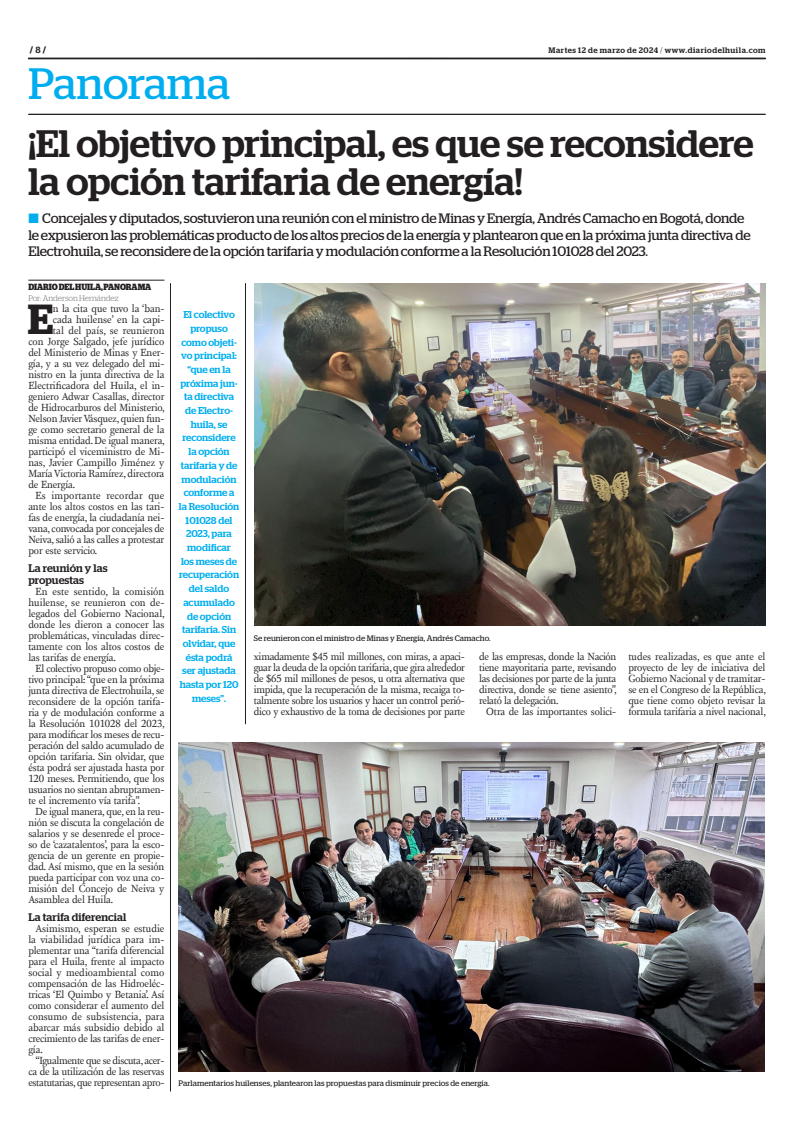
<style>
.page{position:relative;width:801px;height:1134px;background:#fff}
.page>*{position:absolute;margin:0;border:0;box-sizing:border-box;transform-origin:0 0}
.t1{font:43.9px "Stag";letter-spacing:-.005em;color:#00aeef}
.TEXTO_UNO{font:600 42px "Stag";color:#231f20}
.TITULO{font:500 38.2px/38.2px "Stag";color:#231f20}
.SUMARIO{font:13.7px/16.5px "Stag";letter-spacing:-.01em;color:#231f20}
.INTERTITULO{font:500 11px/12px "Stag";letter-spacing:.01em;color:#231f20}
.TEXTO{font:10.6px/11px "New Fournier BP";letter-spacing:-.02em;color:#231f20;text-align:justify}
.TEXTO_UNO-2{font:10.6px "New Fournier BP";letter-spacing:-.01em;color:#231f20}
.DESTACADO_AZUL{font:500 10px/13.7px "Stag";color:#00aeef;text-align:center}
.CREDITO_1{font:700 9px "Stag";letter-spacing:-.005em;color:#231f20;scale:.9 1}
.CREDITO_1-2{font:700 9px "Stag";letter-spacing:-.005em;color:#231f20}
.PIE_DE_FOTO{font:8px "Stag";letter-spacing:.01em;color:#231f20}
.t2{font:500 8px "Stag";letter-spacing:.065em;color:#231f20}
.CREDITO_2{font:300 8px "Stag";letter-spacing:-.005em;color:#6c6d70}
.s1{font-weight:500}
.s2{font-weight:300}
.s3{color:#00aeef}
</style>
<div class="page">
<svg style="left:28px;top:58px;width:737px;height:1px"></svg>
<hr style="left:28px;top:114px;width:737px;height:1px;background:#231f20">
<img style="left:255px;top:283px;width:510px;height:342px">
<img style="left:179px;top:742px;width:585px;height:329px">
<hr style="left:28px;top:280px;width:136px;height:1px;background:#231f20">
<hr style="left:170px;top:283px;width:1px;height:808px;background:#231f20">
<hr style="left:245px;top:283px;width:1px;height:441px;background:#231f20">
<p class="CREDITO_1-2" style="left:30px;top:45px;width:18px">/ <span class="s1">8</span> /</p>
<p class="t2" style="left:548px;top:45px;width:218px">Martes 12 de marzo de 2024 <span class="s2">/</span> www.diariodelhuila.com</p>
<p class="t1" style="left:28px;top:58px;width:203px">Panorama</p>
<p class="TITULO" style="left:28px;top:124px;width:727px">¡El objetivo principal, es que se reconsidere la opción tarifaria de energía!</p>
<p class="SUMARIO" style="left:28px;top:210px;width:724px"><span class="s3">■</span> Concejales y diputados, sostuvieron una reunión con el ministro de Minas y Energía, Andrés Camacho en Bogotá, donde le expusieron las problemáticas producto de los altos precios de la energía y plantearon que en la próxima junta directiva de<br>Electrohuila, se reconsidere de la opción tarifaria y modulación conforme a la Resolución 101028 del 2023.</p>
<p class="CREDITO_1" style="left:28px;top:282px;width:138px">DIARIO DEL HUILA, PANORAMA</p>
<p class="CREDITO_2" style="left:28px;top:294px;width:92px">Por: Anderson Hernández</p>
<p class="TEXTO_UNO" style="left:28px;top:295px;width:27px">E</p>
<p class="TEXTO_UNO-2" style="left:53px;top:302px;width:113px">n la cita que tuvo la ‘ban-</p>
<p class="DESTACADO_AZUL" style="left:179px;top:308px;width:62px">El colectivo propuso como objeti&shy;vo principal: “que en la próxima jun&shy;ta directiva de Electro&shy;huila, se reconsidere la opción tarifaria y de modulación conforme a la Resolución<br>101028 del<br>2023, para modificar<br>los meses de recuperación del saldo acumulado de opción tarifaria. Sin olvidar, que ésta podrá ser ajustada hasta por 120 meses”.</p>
<p class="TEXTO_UNO-2" style="left:53px;top:313px;width:113px">cada huilense’ en la capi-</p>
<p class="TEXTO_UNO-2" style="left:53px;top:324px;width:113px">tal del país, se reunieron</p>
<p class="TEXTO_UNO-2" style="left:28px;top:335px;width:138px">con Jorge Salgado, jefe jurídico</p>
<p class="TEXTO_UNO-2" style="left:28px;top:346px;width:138px">del Ministerio de Minas y Ener-</p>
<p class="TEXTO_UNO-2" style="left:28px;top:357px;width:138px">gía, y a su vez delegado del mi-</p>
<p class="TEXTO_UNO-2" style="left:28px;top:368px;width:138px">nistro en la junta directiva de la</p>
<p class="TEXTO_UNO-2" style="left:28px;top:379px;width:138px">Electrificadora del Huila, el in-</p>
<p class="TEXTO_UNO-2" style="left:28px;top:390px;width:138px">geniero Adwar Casallas, director</p>
<p class="TEXTO_UNO-2" style="left:28px;top:401px;width:138px">de Hidrocarburos del Ministerio,</p>
<p class="TEXTO_UNO-2" style="left:28px;top:412px;width:138px">Nelson Javier Vásquez, quien fun-</p>
<p class="TEXTO_UNO-2" style="left:28px;top:423px;width:138px">ge como secretario general de la</p>
<p class="TEXTO_UNO-2" style="left:28px;top:434px;width:138px">misma entidad. De igual manera,</p>
<p class="TEXTO_UNO-2" style="left:28px;top:445px;width:138px">participó el viceministro de Mi-</p>
<p class="TEXTO_UNO-2" style="left:28px;top:456px;width:138px">nas, Javier Campillo Jiménez y</p>
<p class="TEXTO_UNO-2" style="left:28px;top:467px;width:137px">María Victoria Ramírez, directora</p>
<p class="TEXTO_UNO-2" style="left:28px;top:478px;width:48px">de Energía.</p>
<p class="TEXTO" style="left:28px;top:490px;width:138px;text-indent:7px">Es importante recordar que ante los altos costos en las tari&shy;fas de energía, la ciudadanía nei&shy;vana, convocada por concejales de Neiva, salió a las calles a protestar por este servicio.</p>
<p class="INTERTITULO" style="left:28px;top:562px;width:81px">La reunión y las propuestas</p>
<p class="TEXTO" style="left:28px;top:586px;width:138px;text-indent:7px">En este sentido, la comisión huilense, se reunieron con de&shy;legados del Gobierno Nacional, donde les dieron a conocer las problemáticas, vinculadas direc&shy;tamente con los altos costos de las tarifas de energía.</p>
<p class="TEXTO" style="left:28px;top:663px;width:138px;text-indent:7px">El colectivo propuso como obje&shy;tivo principal: “que en la próxima junta directiva de Electrohuila, se reconsidere de la opción tarifa&shy;ria y de modulación conforme a la Resolución 101028 del 2023, para modificar los meses de recu&shy;peración del saldo acumulado de opción tarifaria. Sin olvidar, que ésta podrá ser ajustada hasta por 120 meses. Permitiendo, que los usuarios no sientan abruptamen&shy;te el incremento vía tarifa”.</p>
<p class="TEXTO" style="left:28px;top:806px;width:138px;text-indent:7px">De igual manera, que, en la reu&shy;nión se discuta la congelación de salarios y se desenrede el proce&shy;so de ‘cazatalentos’, para la esco&shy;gencia de un gerente en propie&shy;dad. Así mismo, que en la sesión pueda participar con voz una co&shy;misión del Concejo de Neiva y Asamblea del Huila.</p>
<p class="INTERTITULO" style="left:28px;top:911px;width:99px">La tarifa diferencial</p>
<p class="TEXTO" style="left:28px;top:923px;width:138px;text-indent:7px">Asimismo, esperan se estudie la viabilidad jurídica para im&shy;plementar una “tarifa diferencial para el Huila, frente al impacto social y medioambiental como compensación de las Hidroeléc&shy;tricas ‘El Quimbo y Betania’. Así como considerar el aumento del consumo de subsistencia, para abarcar más subsidio debido al crecimiento de las tarifas de ener&shy;gía.</p>
<p class="TEXTO" style="left:28px;top:1055px;width:138px;text-indent:7px">“Igualmente que se discuta, acer&shy;ca de la utilización de las reservas estatutarias, que representan apro-</p>
<p class="PIE_DE_FOTO" style="left:254px;top:633px;width:238px">Se reunieron con el ministro de Minas y Energía, Andrés Camacho.</p>
<p class="TEXTO" style="left:254px;top:651px;width:213px">ximadamente $45 mil millones, con miras, a apaci&shy;guar la deuda de la opción tarifaria, que gira alrededor de $65 mil millones de pesos, u otra alternativa que impida, que la recuperación de la misma, recaiga to&shy;talmente sobre los usuarios y hacer un control perió&shy;dico y exhaustivo de la toma de decisiones por parte</p>
<p class="TEXTO" style="left:479px;top:651px;width:139px">de las empresas, donde la Nación tiene mayoritaria parte, revisando las decisiones por parte de la junta directiva, donde se tiene asiento”, relató la delegación.</p>
<p class="TEXTO" style="left:628px;top:651px;width:139px">tudes realizadas, es que ante el proyecto de ley de iniciativa del Gobierno Nacional y de tramitar&shy;se en el Congreso de la República, que tiene como objeto revisar la formula tarifaria a nivel nacional,</p>
<p class="TEXTO" style="left:486px;top:706px;width:132px">Otra de las importantes solici-</p>
<p class="PIE_DE_FOTO" style="left:179px;top:1078px;width:312px">Parlamentarios huilenses, plantearon las propuestas para disminuir precios de energía.</p>
</div>
